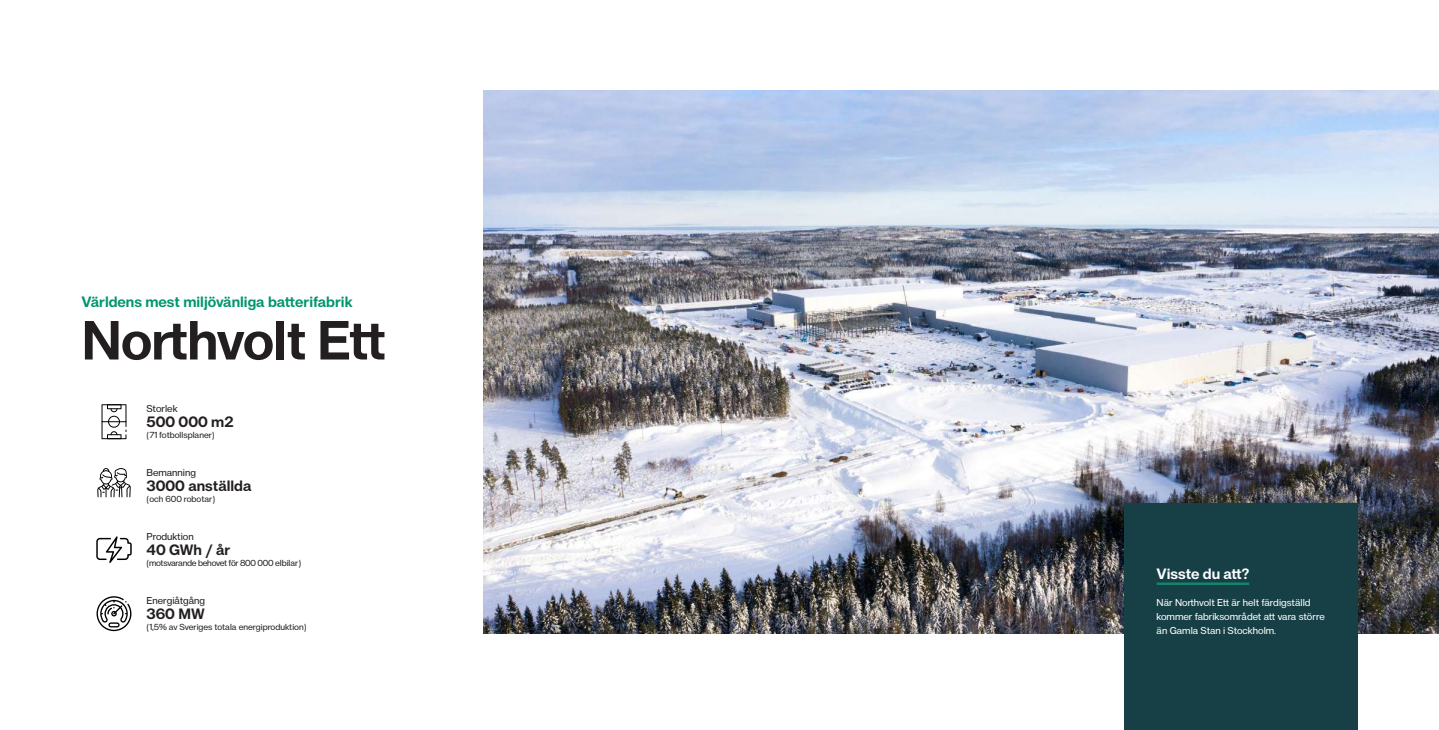
<style>
.page{position:relative;width:1439px;height:730px;background:#fff}
.page>*{position:absolute;margin:0;border:0;box-sizing:border-box;transform-origin:0 0}
.t1{font:700 55px "Northvolt Grit Pro";letter-spacing:-.015em;color:#231f20}
.t2{font:700 15px "Northvolt Grit Pro";color:#00966c}
.t3{font:700 15px "Northvolt Grit Pro";color:#231f20}
.t4{font:700 15px "Northvolt Grit Pro";color:#fff}
.t5{font:10px/13.8px "Northvolt Grit Pro";color:#fff}
.t6{font:10px "Northvolt Grit Pro";color:#231f20}
.t7{font:8.75px "Northvolt Grit Pro";color:#231f20}
.t8{font:8.75px "Northvolt Grit Pro";letter-spacing:-.03em;color:#231f20}
</style>
<div class="page">
<img style="left:483px;top:91px;width:956px;height:543px">
<svg style="left:101px;top:404px;width:25px;height:35px"></svg>
<svg style="left:97px;top:468px;width:34px;height:29px"></svg>
<svg style="left:96px;top:536px;width:36px;height:27px"></svg>
<svg style="left:97px;top:596px;width:35px;height:35px"></svg>
<div style="left:1124px;top:504px;width:233px;height:226px;background:#163f46"></div>
<hr style="left:1156px;top:582px;width:93px;height:3px;background:#13846e">
<h2 class="t2" style="left:81px;top:293px;width:273px">Världens mest miljövänliga batterifabrik</h2>
<h1 class="t1" style="left:81px;top:307px;width:306px">Northvolt Ett</h1>
<p class="t6" style="left:146px;top:403px;width:33px">Storlek</p>
<h2 class="t3" style="left:146px;top:413px;width:89px">500 000 m2</h2>
<p class="t7" style="left:146px;top:430px;width:70px">(71 fotbollsplaner)</p>
<p class="t6" style="left:146px;top:467px;width:51px">Bemanning</p>
<h2 class="t3" style="left:146px;top:477px;width:106px">3000 anställda</h2>
<p class="t7" style="left:146px;top:494px;width:70px">(och 600 robotar)</p>
<p class="t6" style="left:146px;top:531px;width:49px">Produktion</p>
<h2 class="t3" style="left:146px;top:541px;width:85px">40 GWh / år</h2>
<p class="t8" style="left:146px;top:558px;width:156px">(motsvarande behovet för 800 000 elbilar)</p>
<p class="t6" style="left:146px;top:595px;width:60px">Energiåtgång</p>
<h2 class="t3" style="left:146px;top:605px;width:60px">360 MW</h2>
<p class="t7" style="left:146px;top:622px;width:162px">(1,5% av Sveriges totala energiproduktion)</p>
<h2 class="t4" style="left:1156px;top:564px;width:94px">Visste du att?</h2>
<p class="t5" style="left:1156px;top:596px;width:170px">När Northvolt Ett är helt färdigställd kommer fabriksområdet att vara större än Gamla Stan i Stockholm.</p>
</div>
